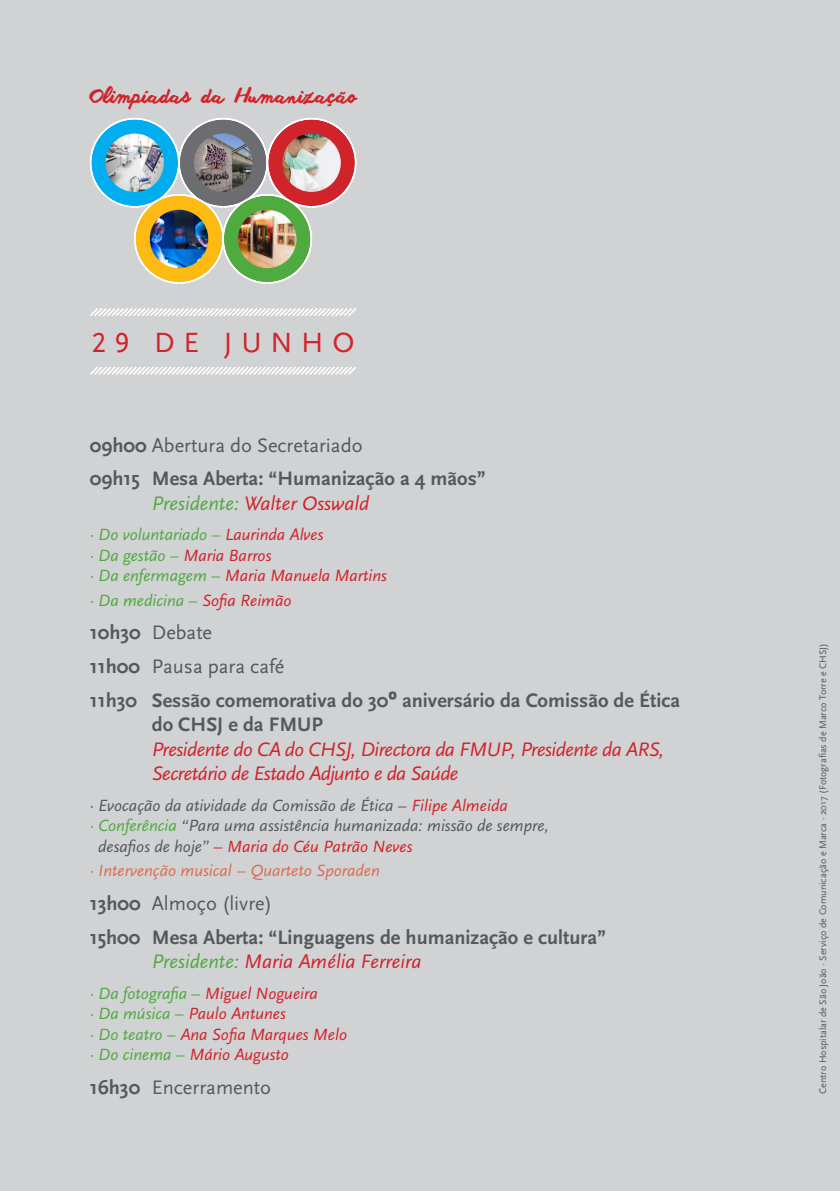
<style>
.page{position:relative;width:840px;height:1191px;background:#fff}
.page>*{position:absolute;margin:0;border:0;box-sizing:border-box;transform-origin:0 0}
.t1{font:29px "Scala Sans Caps";letter-spacing:.3em;color:#d1232a}
.t2{font:700 20.4px "Scala Sans";color:#57585a}
.t3{font:20.4px "Scala Sans";color:#57585a}
.t4{font:italic 20.4px "Scala Sans";letter-spacing:-.025em;color:#d1232a}
.t5{font:italic 20.4px "Scala Sans";color:#d1232a}
.t6{font:18.8px "anothershabby";letter-spacing:-.01em;color:#d1232a}
.t7{font:italic 17px "Scala Sans";color:#d1232a}
.t8{font:italic 17px "Scala Sans";color:#57585a}
.t9{font:italic 17px "Scala Sans";color:#4faa40}
.t10{font:italic 17px "Scala Sans";color:#dd6c53}
.t11{font:10px "Scala Sans";color:#57585a}
.s1{font-weight:700}
.s2{color:#4faa40}
.s3{color:#d1232a}
.s4{font-family:"Apex New"}
.s5{color:#57585a}
</style>
<div class="page">
<div style="left:0;top:0;width:839px;height:1191px;background:#d1d2d4"></div>
<svg style="left:90px;top:366px;width:266px;height:9px"></svg>
<svg style="left:90px;top:308px;width:266px;height:8px"></svg>
<img style="left:89px;top:118px;width:267px;height:166px">
<img style="left:238px;top:210px;width:58px;height:58px;border-radius:29px">
<p class="t6" style="left:90px;top:86px;width:268px">Olimpíadas da Humanização</p>
<p class="t1" style="left:92px;top:327px;width:264px">29 DE JUNHO</p>
<p class="t3" style="left:90px;top:434px;width:274px"><span class="s1">09h00</span> Abertura do Secretariado</p>
<p class="t2" style="left:90px;top:468px;width:397px">09h15 Mesa Aberta: “Humanização a 4 mãos”</p>
<p class="t5" style="left:152px;top:492px;width:219px"><span class="s2">Presidente:</span> Walter Osswald</p>
<p class="t9" style="left:90px;top:525px;width:235px">· Do voluntariado – <span class="s3">Laurinda Alves</span></p>
<p class="t7" style="left:90px;top:546px;width:183px"><span class="s2">· Da gestão –</span> Maria Barros</p>
<p class="t7" style="left:90px;top:566px;width:298px"><span class="s2">· Da enfermagem –</span> Maria Manuela Martins</p>
<p class="t9" style="left:90px;top:591px;width:203px">· Da medicina – <span class="s3">Sofia Reimão</span></p>
<p class="t3" style="left:90px;top:621px;width:124px"><span class="s1">10h30</span> Debate</p>
<p class="t3" style="left:90px;top:655px;width:196px"><span class="s1">11h00</span> Pausa para café</p>
<p class="t2" style="left:90px;top:689px;width:591px">11h30 Sessão comemorativa do 30<span class="s4">º</span> aniversário da Comissão de Ética</p>
<p class="t2" style="left:152px;top:714px;width:172px">do CHSJ e da FMUP</p>
<p class="t4" style="left:152px;top:738px;width:513px">Presidente do CA do CHSJ, Directora da FMUP, Presidente da ARS,</p>
<p class="t4" style="left:152px;top:762px;width:308px">Secretário de Estado Adjunto e da Saúde</p>
<p class="t8" style="left:90px;top:796px;width:419px">· Evocação da atividade da Comissão de Ética – <span class="s3">Filipe Almeida</span></p>
<p class="t8" style="left:90px;top:816px;width:460px"><span class="s2">· Conferência</span> “Para uma assistência humanizada: missão de sempre,</p>
<p class="t7" style="left:98px;top:837px;width:315px"><span class="s5">desafios de hoje”</span> – Maria do Céu Patrão Neves</p>
<p class="t10" style="left:90px;top:861px;width:291px">· Intervenção musical – Quarteto Sporaden</p>
<p class="t3" style="left:90px;top:892px;width:184px"><span class="s1">13h00</span> Almoço (livre)</p>
<p class="t2" style="left:90px;top:926px;width:517px">15h00 Mesa Aberta: “Linguagens de humanização e cultura”</p>
<p class="t5" style="left:152px;top:950px;width:271px"><span class="s2">Presidente:</span> Maria Amélia Ferreira</p>
<p class="t9" style="left:90px;top:984px;width:229px">· Da fotografia – <span class="s3">Miguel Nogueira</span></p>
<p class="t7" style="left:90px;top:1004px;width:197px"><span class="s2">· Da música –</span> Paulo Antunes</p>
<p class="t7" style="left:90px;top:1024px;width:259px"><span class="s2">· Do teatro –</span> Ana Sofia Marques Melo</p>
<p class="t7" style="left:90px;top:1045px;width:200px"><span class="s2">· Do cinema –</span> Mário Augusto</p>
<p class="t3" style="left:90px;top:1076px;width:183px"><span class="s1">16h30</span> Encerramento</p>
<p class="t11" style="left:817px;top:1093px;width:452px;rotate:-90deg">Centro Hospitalar de São João · Serviço de Comunicação e Marca · 2017 (Fotografias de Marco Torre e CHSJ)</p>
</div>
